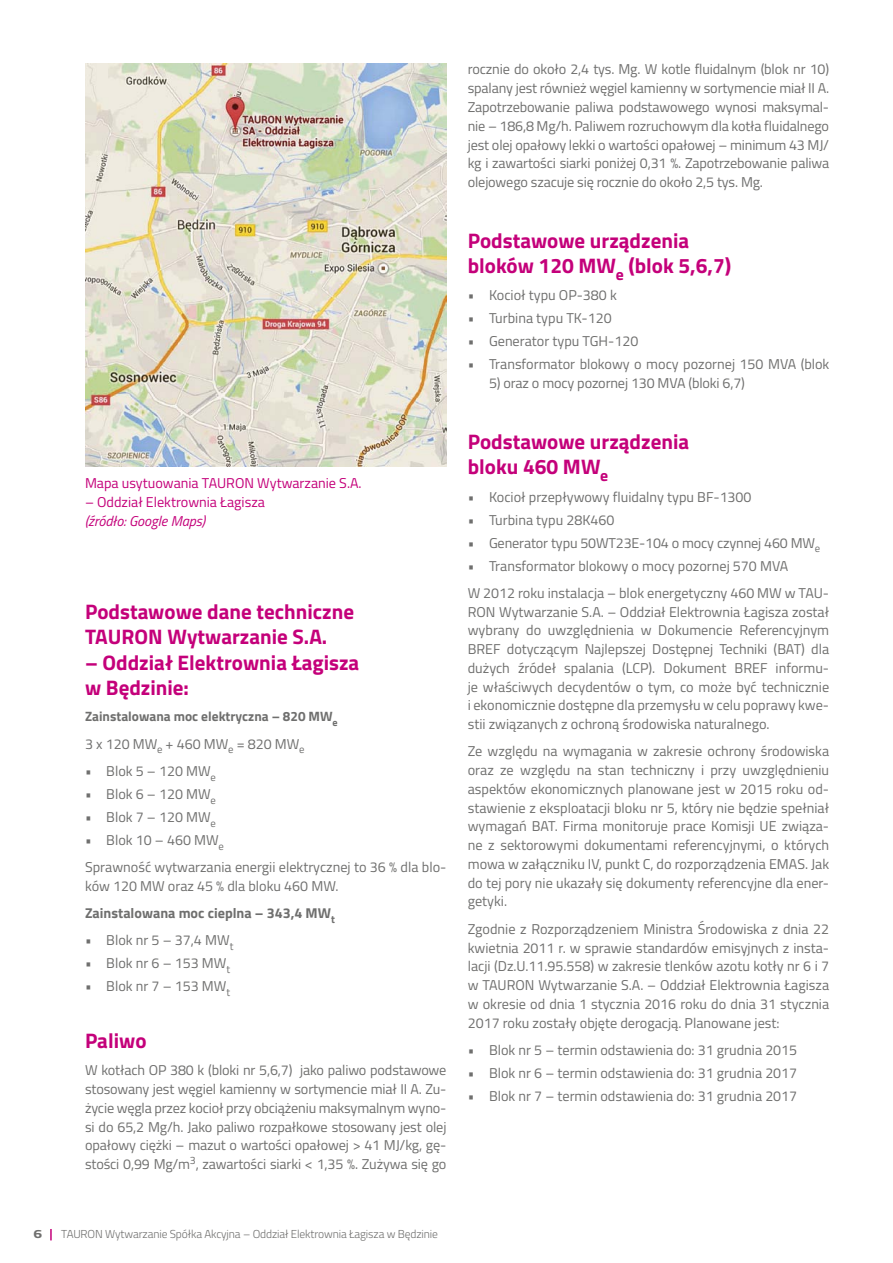
<style>
.page{position:relative;width:893px;height:1263px;background:#fff}
.page>*{position:absolute;margin:0;border:0;box-sizing:border-box;transform-origin:0 0}
.t1{font:700 21px/25.2px "Titillium";color:#c4007a}
.t2{font:14.25px/18.8px "Titillium";color:#6f6f6e;text-align:justify}
.t3{font:14.25px "Titillium";color:#c4007a}
.t4{font:700 14.25px/27.3px "Titillium";color:#6f6f6e}
.t5{font:italic 14.25px "Titillium";color:#c4007a}
.t6{font:700 13.5px "Titillium";color:#6f6f6e}
.t7{font:700 12px "Titillium";color:#6f6f6e;scale:1.3 1}
.t8{font:300 11.55px "Titillium";letter-spacing:-.01em;color:#6f6f6e}
.s1{font-weight:400}
</style>
<div class="page">
<img style="left:85px;top:64px;width:361px;height:403px">
<svg style="left:50px;top:1229px;width:2px;height:11px"></svg>
<p class="t3" style="left:85px;top:473px;width:278px">Mapa usytuowania TAURON Wytwarzanie S.A.</p>
<p class="t3" style="left:85px;top:492px;width:181px">– Oddział Elektrownia Łagisza</p>
<p class="t5" style="left:85px;top:510px;width:122px">(źródło: Google Maps)</p>
<h1 class="t1" style="left:85px;top:598px;width:270px">Podstawowe dane techniczne<br>TAURON Wytwarzanie S.A.</h1>
<h1 class="t1" style="left:85px;top:649px;width:276px">– Oddział Elektrownia Łagisza w Będzinie:</h1>
<p class="t6" style="left:85px;top:706px;width:254px">Zainstalowana moc elektryczna – 820 MW<sub>e</sub></p>
<p class="t2" style="left:85px;top:733px;width:221px">3 x 120 MW<sub>e</sub> + 460 MW<sub>e</sub> = 820 MW<sub>e</sub></p>
<p class="t2" style="left:85px;top:761px;width:132px">• Blok 5 – 120 MW<sub>e</sub></p>
<p class="t2" style="left:85px;top:784px;width:132px">• Blok 6 – 120 MW<sub>e</sub></p>
<p class="t2" style="left:85px;top:807px;width:132px">• Blok 7 – 120 MW<sub>e</sub></p>
<p class="t2" style="left:85px;top:825px;width:363px;line-height:27.3px">• Blok 10 – 460 MW<sub>e<br></sub>Sprawność wytwarzania energii elektrycznej to 36 % dla blo-</p>
<p class="t4" style="left:85px;top:871px;width:255px"><span class="s1">ków 120 MW oraz 45 % dla bloku 460 MW.<br></span>Zainstalowana moc cieplna – 343,4 MW<sub>t</sub></p>
<p class="t2" style="left:85px;top:930px;width:150px">• Blok nr 5 – 37,4 MW<sub>t</sub></p>
<p class="t2" style="left:85px;top:953px;width:147px">• Blok nr 6 – 153 MW<sub>t</sub></p>
<p class="t2" style="left:85px;top:976px;width:147px">• Blok nr 7 – 153 MW<sub>t</sub></p>
<h1 class="t1" style="left:85px;top:1027px;width:63px">Paliwo</h1>
<p class="t2" style="left:85px;top:1060px;width:363px">W kotłach OP 380 k (bloki nr 5,6,7) jako paliwo podstawowe stosowany jest węgiel kamienny w sortymencie miał II A. Zu&shy;życie węgla przez kocioł przy obciążeniu maksymalnym wyno&shy;si do 65,2 Mg/h. Jako paliwo rozpałkowe stosowany jest olej opałowy ciężki – mazut o wartości opałowej &gt; 41 MJ/kg, gę&shy;stości 0,99 Mg/m<sup>3</sup>, zawartości siarki &lt; 1,35 %. Zużywa się go</p>
<p class="t2" style="left:468px;top:59px;width:363px">rocznie do około 2,4 tys. Mg. W kotle fluidalnym (blok nr 10) spalany jest również węgiel kamienny w sortymencie miał II A.<br>Zapotrzebowanie paliwa podstawowego wynosi maksymal&shy;nie – 186,8 Mg/h. Paliwem rozruchowym dla kotła fluidalnego jest olej opałowy lekki o wartości opałowej – minimum 43 MJ/ kg i zawartości siarki poniżej 0,31 %. Zapotrzebowanie paliwa olejowego szacuje się rocznie do około 2,5 tys. Mg.</p>
<h1 class="t1" style="left:468px;top:227px;width:265px">Podstawowe urządzenia bloków 120 MW<sub>e</sub> (blok 5,6,7)</h1>
<p class="t2" style="left:468px;top:285px;width:151px">• Kocioł typu OP-380 k</p>
<p class="t2" style="left:468px;top:308px;width:145px">• Turbina typu TK-120</p>
<p class="t2" style="left:468px;top:331px;width:172px">• Generator typu TGH-120</p>
<p class="t2" style="left:468px;top:354px;width:363px">• Transformator blokowy o mocy pozornej 150 MVA (blok</p>
<p class="t2" style="left:489px;top:373px;width:258px">5) oraz o mocy pozornej 130 MVA (bloki 6,7)</p>
<h1 class="t1" style="left:468px;top:428px;width:223px">Podstawowe urządzenia bloku 460 MW<sub>e</sub></h1>
<p class="t2" style="left:468px;top:486px;width:285px">• Kocioł przepływowy fluidalny typu BF-1300</p>
<p class="t2" style="left:468px;top:509px;width:148px">• Turbina typu 28K460</p>
<p class="t2" style="left:468px;top:532px;width:354px">• Generator typu 50WT23E-104 o mocy czynnej 460 MW<sub>e</sub></p>
<p class="t2" style="left:468px;top:551px;width:363px;line-height:27.3px">• Transformator blokowy o mocy pozornej 570 MVA<br>W 2012 roku instalacja – blok energetyczny 460 MW w TAU-</p>
<p class="t2" style="left:468px;top:602px;width:363px">RON Wytwarzanie S.A. – Oddział Elektrownia Łagisza został wybrany do uwzględnienia w Dokumencie Referencyjnym BREF dotyczącym Najlepszej Dostępnej Techniki (BAT) dla dużych źródeł spalania (LCP). Dokument BREF informu&shy;je właściwych decydentów o tym, co może być technicznie i ekonomicznie dostępne dla przemysłu w celu poprawy kwe&shy;stii związanych z ochroną środowiska naturalnego.</p>
<p class="t2" style="left:468px;top:741px;width:363px">Ze względu na wymagania w zakresie ochrony środowiska oraz ze względu na stan techniczny i przy uwzględnieniu aspektów ekonomicznych planowane jest w 2015 roku od&shy;stawienie z eksploatacji bloku nr 5, który nie będzie spełniał wymagań BAT. Firma monitoruje prace Komisji UE związa&shy;ne z sektorowymi dokumentami referencyjnymi, o których mowa w załączniku IV, punkt C, do rozporządzenia EMAS. Jak do tej pory nie ukazały się dokumenty referencyjne dla ener&shy;getyki.</p>
<p class="t2" style="left:468px;top:919px;width:363px">Zgodnie z Rozporządzeniem Ministra Środowiska z dnia 22 kwietnia 2011 r. w sprawie standardów emisyjnych z insta&shy;lacji (Dz.U.11.95.558) w zakresie tlenków azotu kotły nr 6 i 7 w TAURON Wytwarzanie S.A. – Oddział Elektrownia Łagisza w okresie od dnia 1 stycznia 2016 roku do dnia 31 stycznia 2017 roku zostały objęte derogacją. Planowane jest:</p>
<p class="t2" style="left:468px;top:1040px;width:331px">• Blok nr 5 – termin odstawienia do: 31 grudnia 2015</p>
<p class="t2" style="left:468px;top:1063px;width:331px">• Blok nr 6 – termin odstawienia do: 31 grudnia 2017</p>
<p class="t2" style="left:468px;top:1086px;width:331px">• Blok nr 7 – termin odstawienia do: 31 grudnia 2017</p>
<p class="t7" style="left:33px;top:1224px;width:8px">6</p>
<p class="t8" style="left:61px;top:1225px;width:378px">TAURON Wytwarzanie Spółka Akcyjna – Oddział Elektrownia Łagisza w Będzinie</p>
</div>
